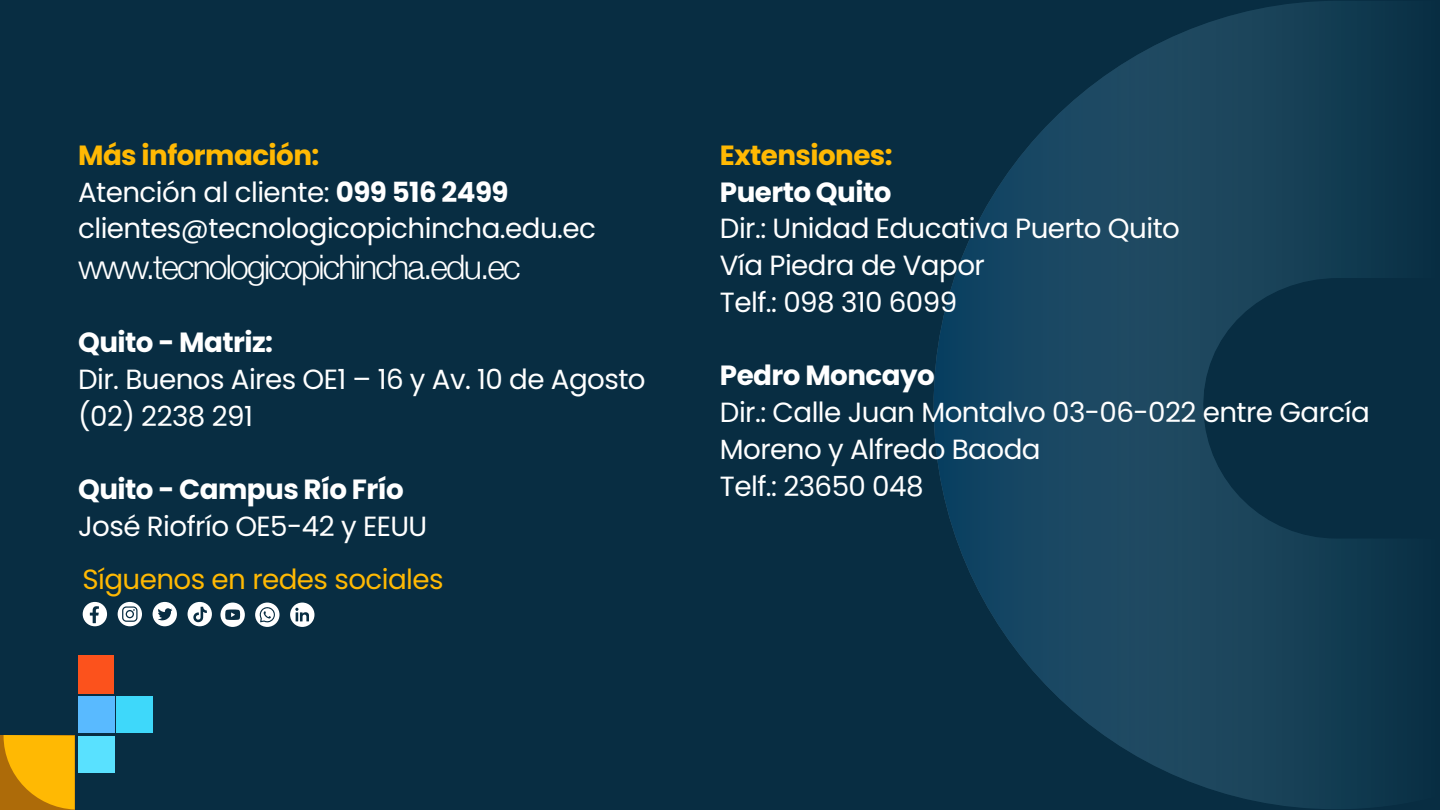
<style>
.page{position:relative;width:1440px;height:810px;background:#fff}
.page>*{position:absolute;margin:0;border:0;box-sizing:border-box;transform-origin:0 0}
.t1{font:300 33.75px "Helvetica Neue";letter-spacing:-.055em;color:#fff}
.t2{font:27.75px/36.8px "Poppins";letter-spacing:-.02em;color:#fff}
.t3{font:700 27.75px "Poppins";letter-spacing:-.02em;color:#fff}
.t4{font:27.75px "Poppins";letter-spacing:-.02em;color:#ffb903}
.t5{font:700 27.75px "Poppins";letter-spacing:-.02em;color:#ffb903}
.s1{font-weight:700;color:#ffb903}
.s2{font-weight:700}
</style>
<div class="page">
<div style="left:1px;top:1px;width:1439px;height:809px;background:#082d42"></div>
<svg style="left:934px;top:1px;width:437px;height:808px"></svg>
<svg style="left:83px;top:602px;width:24px;height:24px"></svg>
<svg style="left:188px;top:602px;width:24px;height:24px"></svg>
<svg style="left:290px;top:603px;width:25px;height:24px"></svg>
<svg style="left:153px;top:602px;width:24px;height:24px"></svg>
<svg style="left:220px;top:603px;width:25px;height:24px"></svg>
<svg style="left:255px;top:603px;width:25px;height:24px"></svg>
<svg style="left:118px;top:602px;width:24px;height:24px"></svg>
<div style="left:78px;top:697px;width:36px;height:36px;background:#59baff"></div>
<div style="left:0;top:735px;width:75px;height:75px;background:#ad6b09"></div>
<div style="left:78px;top:736px;width:36px;height:37px;background:#59e1ff"></div>
<div style="left:117px;top:697px;width:36px;height:36px;background:#3ed8fa"></div>
<div style="left:78px;top:655px;width:36px;height:39px;background:#fc521c"></div>
<svg style="left:4px;top:735px;width:71px;height:74px"></svg>
<p class="t2" style="left:78px;top:137px;width:519px"><span class="s1">Más información:<br></span>Atención al cliente: <span class="s2">099 516 2499 </span>clientes@tecnologicopichincha.edu.ec</p>
<p class="t1" style="left:78px;top:240px;width:444px">www.tecnologicopichincha.edu.ec</p>
<p class="t3" style="left:78px;top:327px;width:197px">Quito - Matriz:</p>
<p class="t2" style="left:78px;top:361px;width:569px">Dir. Buenos Aires OE1 – 16 y Av. 10 de Agosto (02) 2238 291</p>
<p class="t3" style="left:78px;top:474px;width:327px">Quito - Campus Río Frío</p>
<p class="t2" style="left:78px;top:508px;width:351px">José Riofrío OE5-42 y EEUU</p>
<p class="t4" style="left:82px;top:563px;width:363px">Síguenos en redes sociales</p>
<p class="t5" style="left:720px;top:139px;width:174px">Extensiones:</p>
<p class="t3" style="left:720px;top:176px;width:173px">Puerto Quito</p>
<p class="t2" style="left:720px;top:211px;width:462px">Dir.: Unidad Educativa Puerto Quito<br>Vía Piedra de Vapor<br>Telf.: 098 310 6099</p>
<p class="t3" style="left:720px;top:360px;width:216px">Pedro Moncayo</p>
<p class="t2" style="left:720px;top:394px;width:651px">Dir.: Calle Juan Montalvo 03-06-022 entre García<br>Moreno y Alfredo Baoda<br>Telf.: 23650 048</p>
</div>
